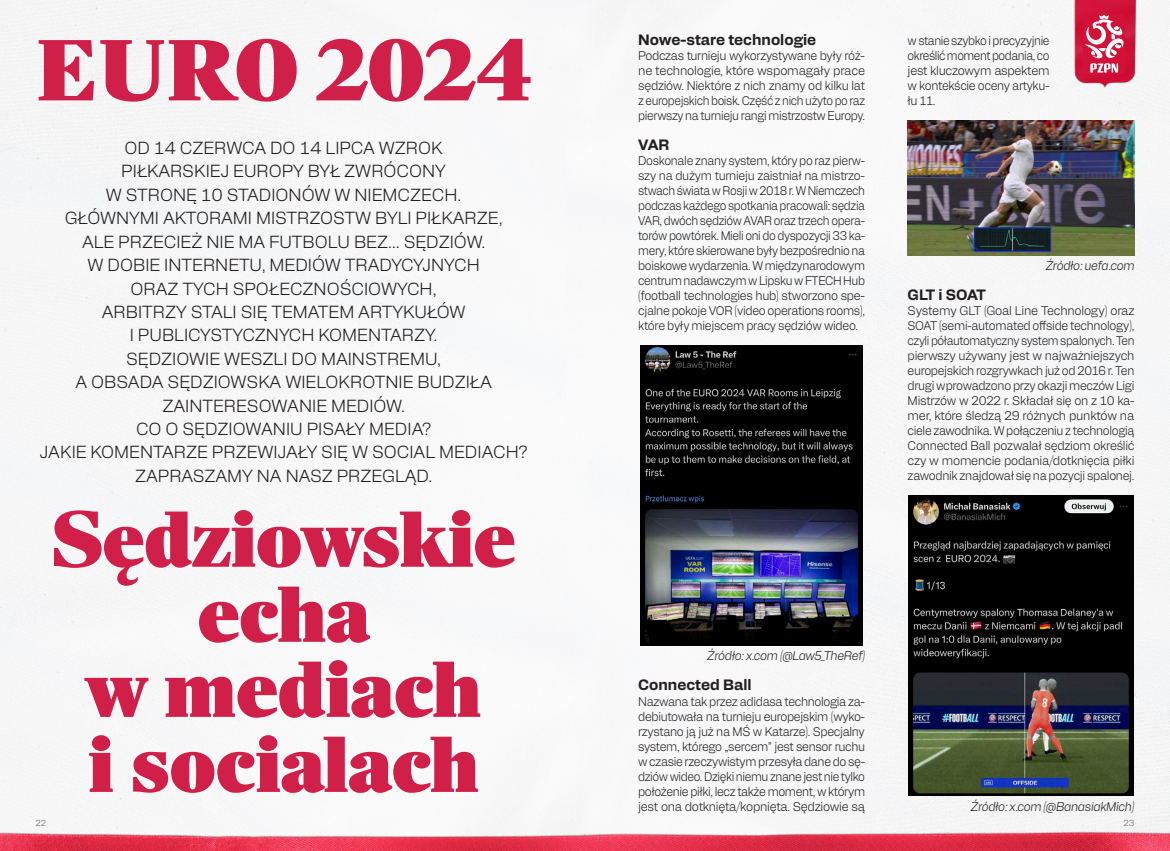
<style>
.page{position:relative;width:1170px;height:851px;background:#fff}
.page>*{position:absolute;margin:0;border:0;box-sizing:border-box;transform-origin:0 0}
._002_Akapit_zwykły{font:900 88.75px "Richmond Display";color:#d0204a}
._002_Akapit_zwykły-2{font:900 81.25px/75px "Richmond Display";color:#d0204a;text-align:center}
.lead{font:300 17.5px/23.4px "Alfabet";color:#231f20;text-align:center}
.śródtytuł{font:700 15px "Alfabet";color:#231f20}
._002_Akapit_zwykły-3{font:300 12.5px/15px "Alfabet";letter-spacing:-.025em;color:#231f20;text-align:justify;scale:.95 1}
._002_Akapit_zwykły-4{font:300 12.5px/15px "Alfabet";letter-spacing:-.025em;color:#231f20;text-align:justify;scale:.94 1}
._002_Akapit_zwykły-5{font:300 12.5px/15px "Alfabet";letter-spacing:-.025em;color:#231f20;text-align:justify}
._002_Akapit_zwykły-6{font:300 12.5px/15px "Alfabet";letter-spacing:-.025em;color:#231f20;text-align:justify;scale:.92 1}
._002_Akapit_zwykły-7{font:italic 300 12.5px "Alfabet";letter-spacing:-.025em;color:#231f20;scale:.95 1}
.t1{font:300 8.75px "Alfabet";color:#6c6d70}
</style>
<div class="page">
<img style="left:0;top:0;width:1169px;height:825px">
<img style="left:0;top:825px;width:1169px;height:25px">
<img style="left:1049px;top:0;width:120px;height:105px">
<div style="left:1083px;top:14px;width:41px;height:60px;background:#d01238"></div>
<svg style="left:1085px;top:14px;width:38px;height:59px"></svg>
<img style="left:640px;top:345px;width:222px;height:300px">
<img style="left:907px;top:120px;width:227px;height:135px">
<img style="left:908px;top:495px;width:225px;height:300px">
<p class="_002_Akapit_zwykły" style="left:36px;top:18px;width:497px">EURO 2024</p>
<p class="lead" style="left:40px;top:135px;width:489px">OD 14 CZERWCA DO 14 LIPCA WZROK<br>PIŁKARSKIEJ EUROPY BYŁ ZWRÓCONY<br>W STRONĘ 10 STADIONÓW W NIEMCZECH.<br>GŁÓWNYMI AKTORAMI MISTRZOSTW BYLI PIŁKARZE,<br>ALE PRZECIEŻ NIE MA FUTBOLU BEZ… SĘDZIÓW.<br>W DOBIE INTERNETU, MEDIÓW TRADYCYJNYCH<br>ORAZ TYCH SPOŁECZNOŚCIOWYCH,<br>ARBITRZY STALI SIĘ TEMATEM ARTYKUŁÓW<br>I PUBLICYSTYCZNYCH KOMENTARZY.<br>SĘDZIOWIE WESZLI DO MAINSTREMU,<br>A OBSADA SĘDZIOWSKA WIELOKROTNIE BUDZIŁA ZAINTERESOWANIE MEDIÓW.<br>CO O SĘDZIOWANIU PISAŁY MEDIA?<br>JAKIE KOMENTARZE PRZEWIJAŁY SIĘ W SOCIAL MEDIACH?<br>ZAPRASZAMY NA NASZ PRZEGLĄD.</p>
<p class="_002_Akapit_zwykły-2" style="left:52px;top:506px;width:465px">Sędziowskie echa<br>w mediach<br>i socialach</p>
<p class="śródtytuł" style="left:638px;top:29px;width:179px">Nowe-stare technologie</p>
<p class="_002_Akapit_zwykły-3" style="left:638px;top:47px;width:240px">Podczas turnieju wykorzystywane były róż&shy;ne technologie, które wspomagały prace sędziów. Niektóre z nich znamy od kilku lat z europejskich boisk. Część z nich użyto po raz pierwszy na turnieju rangi mistrzostw Europy.</p>
<p class="śródtytuł" style="left:638px;top:134px;width:33px">VAR</p>
<p class="_002_Akapit_zwykły-4" style="left:638px;top:152px;width:243px">Doskonale znany system, który po raz pierw&shy;szy na dużym turnieju zaistniał na mistrzo&shy;stwach świata w Rosji w 2018 r. W Niemczech podczas każdego spotkania pracowali: sędzia VAR, dwóch sędziów AVAR oraz trzech opera&shy;torów powtórek. Mieli oni do dyspozycji 33 ka&shy;mery, które skierowane były bezpośrednio na boiskowe wydarzenia. W międzynarodowym centrum nadawczym w Lipsku w FTECH Hub (football technologies hub) stworzono spe&shy;cjalne pokoje VOR (video operations rooms), które były miejscem pracy sędziów wideo.</p>
<p class="_002_Akapit_zwykły-6" style="left:907px;top:32px;width:156px">w stanie szybko i precyzyjnie określić moment podania, co jest kluczowym aspektem w kontekście oceny artyku&shy;łu 11.</p>
<p class="_002_Akapit_zwykły-7" style="left:1045px;top:257px;width:95px">Źródło: uefa.com</p>
<p class="śródtytuł" style="left:907px;top:284px;width:80px">GLT i SOAT</p>
<p class="_002_Akapit_zwykły-5" style="left:907px;top:302px;width:228px">Systemy GLT (Goal Line Technology) oraz SOAT (semi-automated offside technology), czyli półautomatyczny system spalonych. Ten pierwszy używany jest w najważniejszych europejskich rozgrywkach już od 2016 r. Ten drugi wprowadzono przy okazji meczów Ligi Mistrzów w 2022 r. Składał się on z 10 ka&shy;mer, które śledzą 29 różnych punktów na ciele zawodnika. W połączeniu z technologią Connected Ball pozwalał sędziom określić czy w momencie podania/dotknięcia piłki zawodnik znajdował się na pozycji spalonej.</p>
<p class="_002_Akapit_zwykły-7" style="left:707px;top:647px;width:168px">Źródło: x.com (@Law5_TheRef)</p>
<p class="śródtytuł" style="left:638px;top:674px;width:115px">Connected Ball</p>
<p class="_002_Akapit_zwykły-3" style="left:638px;top:692px;width:240px">Nazwana tak przez adidasa technologia za&shy;debiutowała na turnieju europejskim (wyko&shy;rzystano ją już na MŚ w Katarze). Specjalny system, którego „sercem” jest sensor ruchu w czasie rzeczywistym przesyła dane do sę&shy;dziów wideo. Dzięki niemu znane jest nie tylko położenie piłki, lecz także moment, w którym jest ona dotknięta/kopnięta. Sędziowie są</p>
<p class="_002_Akapit_zwykły-7" style="left:970px;top:797px;width:174px">Źródło: x.com (@BanasiakMich)</p>
<p class="t1" style="left:35px;top:816px;width:12px">22</p>
<p class="t1" style="left:1123px;top:816px;width:13px">23</p>
</div>
